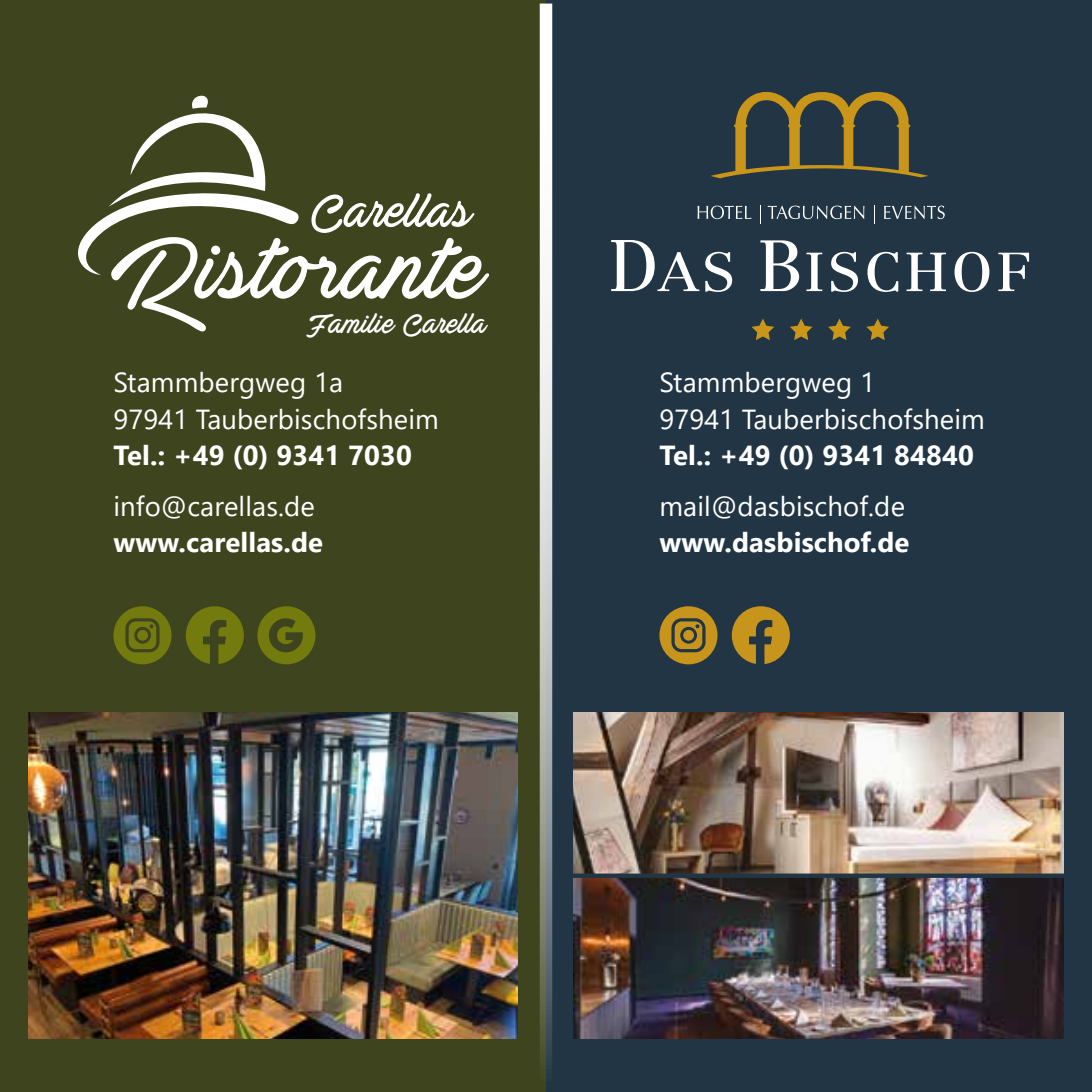
<style>
.page{position:relative;width:1092px;height:1092px;background:#fff}
.page>*{position:absolute;margin:0;border:0;box-sizing:border-box;transform-origin:0 0}
.t1{font:31.75px "Actonia Hand PERSONALUSE";color:#fff}
.t2{font:27.5px/36.2px "Segoe UI";letter-spacing:.005em;color:#fff}
.t3{font:700 27.5px "Segoe UI";letter-spacing:.005em;color:#fff}
</style>
<div class="page">
<div style="left:0;top:0;width:546px;height:1091px;background:#3e441d"></div>
<div style="left:546px;top:0;width:545px;height:1091px;background:#213544"></div>
<img style="left:573px;top:712px;width:490px;height:161px">
<img style="left:573px;top:877px;width:490px;height:161px">
<img style="left:28px;top:712px;width:490px;height:326px">
<svg style="left:710px;top:91px;width:218px;height:87px"></svg>
<svg style="left:611px;top:240px;width:88px;height:51px"></svg>
<svg style="left:705px;top:252px;width:27px;height:40px"></svg>
<svg style="left:760px;top:240px;width:39px;height:51px"></svg>
<svg style="left:806px;top:253px;width:16px;height:38px"></svg>
<svg style="left:831px;top:252px;width:26px;height:40px"></svg>
<svg style="left:867px;top:252px;width:31px;height:40px"></svg>
<svg style="left:906px;top:253px;width:39px;height:38px"></svg>
<svg style="left:954px;top:252px;width:35px;height:40px"></svg>
<svg style="left:998px;top:253px;width:30px;height:38px"></svg>
<svg style="left:697px;top:205px;width:54px;height:14px"></svg>
<svg style="left:760px;top:205px;width:1px;height:18px"></svg>
<svg style="left:767px;top:205px;width:97px;height:14px"></svg>
<svg style="left:884px;top:205px;width:60px;height:14px"></svg>
<svg style="left:751px;top:318px;width:23px;height:22px"></svg>
<svg style="left:790px;top:318px;width:22px;height:22px"></svg>
<svg style="left:828px;top:318px;width:22px;height:22px"></svg>
<svg style="left:866px;top:318px;width:23px;height:22px"></svg>
<svg style="left:78px;top:95px;width:411px;height:236px"></svg>
<svg style="left:539px;top:4px;width:13px;height:1061px;background:#bdc0bb"></svg>
<div style="left:113px;top:606px;width:58px;height:58px;background:#747b0e;border-radius:50%"></div>
<svg style="left:125px;top:618px;width:34px;height:34px"></svg>
<div style="left:186px;top:606px;width:58px;height:58px;background:#747b0e;border-radius:50%"></div>
<svg style="left:203px;top:620px;width:23px;height:44px"></svg>
<div style="left:257px;top:606px;width:58px;height:58px;background:#747b0e;border-radius:50%"></div>
<svg style="left:269px;top:618px;width:34px;height:34px"></svg>
<div style="left:659px;top:606px;width:58px;height:58px;background:#c8951c;border-radius:50%"></div>
<svg style="left:671px;top:618px;width:34px;height:34px"></svg>
<div style="left:731px;top:606px;width:58px;height:58px;background:#c8951c;border-radius:50%"></div>
<svg style="left:749px;top:619px;width:23px;height:45px"></svg>
<svg style="left:573px;top:873px;width:491px;height:1px"></svg>
<p class="t1" style="left:306px;top:308px;width:181px">Familie Carella</p>
<p class="t2" style="left:113px;top:362px;width:327px">Stammbergweg 1a<br>97941 Tauberbischofsheim</p>
<p class="t3" style="left:113px;top:429px;width:300px">Tel.: +49 (0) 9341 7030</p>
<p class="t2" style="left:113px;top:485px;width:203px">info@carellas.de</p>
<p class="t3" style="left:113px;top:516px;width:211px">www.carellas.de</p>
<p class="t2" style="left:659px;top:362px;width:327px">Stammbergweg 1<br>97941 Tauberbischofsheim</p>
<p class="t3" style="left:659px;top:429px;width:316px">Tel.: +49 (0) 9341 84840</p>
<p class="t2" style="left:659px;top:485px;width:247px">mail@dasbischof.de</p>
<p class="t3" style="left:659px;top:516px;width:251px">www.dasbischof.de</p>
</div>
